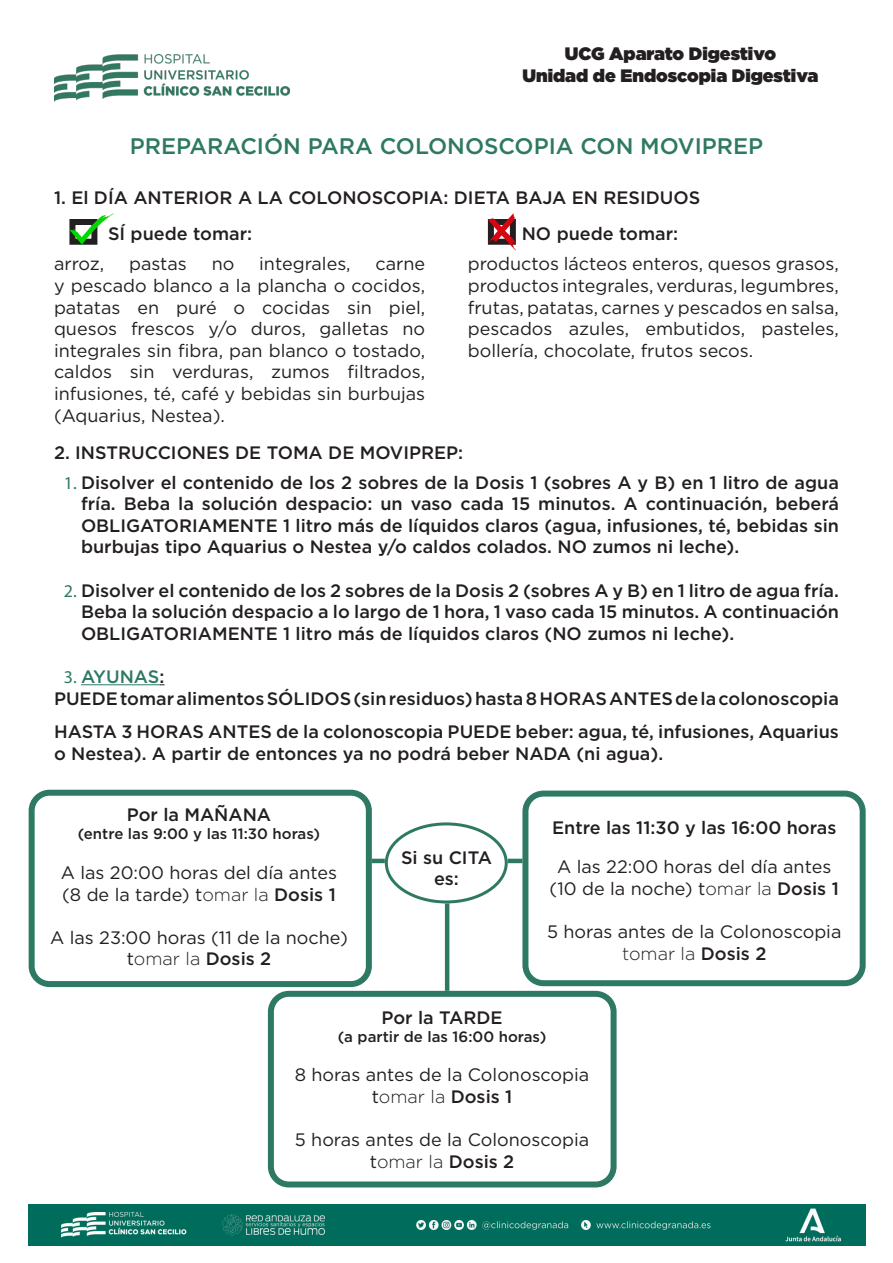
<style>
.page{position:relative;width:893px;height:1263px;background:#fff}
.page>*{position:absolute;margin:0;border:0;box-sizing:border-box;transform-origin:0 0}
.t1{font:500 22.5px "Gotham";color:#2e7963}
.t2{font:500 18px/21.6px "Gotham";color:#231f20;text-align:justify}
.t3{font:18px/21.6px "Gotham";color:#231f20}
.t4{font:900 18px "Gotham";color:#231f20}
.t5{font:300 18px "Gotham";color:#231f20}
.t6{font:500 18px "Gotham";color:#2e7963}
.t7{font:500 15px "Gotham";color:#231f20}
.s1{font-family:"Myriad Pro";font-weight:400;color:#2e7963}
.s2{font-family:"Myriad Pro";font-weight:400}
.s3{color:#231f20}
.s4{font-weight:300}
.s5{font-weight:500}
.s6{font-weight:400}
</style>
<div class="page">
<img style="left:54px;top:54px;width:235px;height:47px">
<hr style="left:81px;top:684px;width:78px;height:1px;background:#2e7963">
<div style="left:29px;top:790px;width:343px;height:197px;border:6px solid #2e7963;border-radius:18px"></div>
<div style="left:268px;top:991px;width:349px;height:196px;border:6px solid #2e7963;border-radius:18px"></div>
<div style="left:522px;top:790px;width:344px;height:196px;border:6px solid #2e7963;border-radius:18px"></div>
<svg style="left:69px;top:213px;width:45px;height:32px"></svg>
<svg style="left:487px;top:213px;width:29px;height:38px"></svg>
<div style="left:385px;top:822px;width:123px;height:81px;border:3px solid #2e7963;border-radius:50%"></div>
<hr style="left:372px;top:859px;width:13px;height:4px;background:#2e7963">
<hr style="left:508px;top:859px;width:14px;height:4px;background:#2e7963">
<hr style="left:445px;top:903px;width:4px;height:88px;background:#2e7963">
<img style="left:29px;top:1205px;width:837px;height:40px">
<p class="t4" style="left:565px;top:41px;width:213px">UCG Aparato Digestivo</p>
<p class="t4" style="left:522px;top:62px;width:297px">Unidad de Endoscopia Digestiva</p>
<p class="t1" style="left:130px;top:131px;width:635px">PREPARACIÓN PARA COLONOSCOPIA CON MOVIPREP</p>
<p class="t2" style="left:54px;top:187px;width:648px">1. El DÍA ANTERIOR A LA COLONOSCOPIA: DIETA BAJA EN RESIDUOS</p>
<p class="t2" style="left:108px;top:222px;width:146px">SÍ puede tomar:</p>
<p class="t3" style="left:54px;top:253px;width:52px">arroz,</p>
<p class="t3" style="left:129px;top:253px;width:59px">pastas</p>
<p class="t3" style="left:212px;top:253px;width:24px">no</p>
<p class="t3" style="left:259px;top:253px;width:93px">integrales,</p>
<p class="t3" style="left:375px;top:253px;width:51px">carne</p>
<p class="t3" style="left:54px;top:274px;width:373px">y pescado blanco a la plancha o cocidos, patatas en puré o cocidas sin piel,</p>
<p class="t3" style="left:54px;top:318px;width:373px">quesos frescos y/o duros, galletas no</p>
<p class="t3" style="left:54px;top:339px;width:373px">integrales sin fibra, pan blanco o tostado, caldos sin verduras, zumos filtrados,</p>
<p class="t3" style="left:54px;top:382px;width:373px">infusiones, té, café y bebidas sin burbujas (Aquarius, Nestea).</p>
<p class="t2" style="left:522px;top:222px;width:158px">NO puede tomar:</p>
<p class="t3" style="left:468px;top:253px;width:373px;text-align:justify">productos lácteos enteros, quesos grasos, productos integrales, verduras, legumbres, frutas, patatas, carnes y pescados en salsa, pescados azules, embutidos, pasteles, bollería, chocolate, frutos secos.</p>
<p class="t2" style="left:54px;top:442px;width:411px">2. INSTRUCCIONES DE TOMA DE MOVIPREP:</p>
<p class="t2" style="left:81px;top:471px;width:759px;text-indent:-17px"><span class="s1">1.</span> Disolver el contenido de los 2 sobres de la Dosis 1 (sobres A y B) en 1 litro de agua fría. Beba la solución despacio: un vaso cada 15 minutos. A continuación, beberá OBLIGATORIAMENTE 1 litro más de líquidos claros (agua, infusiones, té, bebidas sin burbujas tipo Aquarius o Nestea y/o caldos colados. NO zumos ni leche).</p>
<p class="t2" style="left:81px;top:579px;width:759px;text-indent:-17px"><span class="s1">2.</span> Disolver el contenido de los 2 sobres de la Dosis 2 (sobres A y B) en 1 litro de agua fría.<br>Beba la solución despacio a lo largo de 1 hora, 1 vaso cada 15 minutos. A continuación OBLIGATORIAMENTE 1 litro más de líquidos claros (NO zumos ni leche).</p>
<p class="t6" style="left:64px;top:665px;width:102px"><span class="s2">3.</span> AYUNAS<span class="s3">:</span></p>
<p class="t2" style="left:54px;top:687px;width:786px">PUEDE tomar alimentos SÓLIDOS (sin residuos) hasta 8 HORAS ANTES de la colonoscopia</p>
<p class="t2" style="left:54px;top:721px;width:786px">HASTA 3 HORAS ANTES de la colonoscopia PUEDE beber: agua, té, infusiones, Aquarius o Nestea). A partir de entonces ya no podrá beber NADA (ni agua).</p>
<p class="t2" style="left:127px;top:804px;width:146px">Por la MAÑANA</p>
<p class="t7" style="left:78px;top:824px;width:244px">(entre las 9:00 y las 11:30 horas)</p>
<p class="t3" style="left:61px;top:861px;width:278px">A las 20:00 horas del día antes</p>
<p class="t3" style="left:62px;top:883px;width:275px">(8 de la tarde) t<span class="s4">omar la</span> <span class="s5">Dosis 1</span></p>
<p class="t3" style="left:50px;top:926px;width:299px;text-align:center">A las 23:00 horas (11 de la noche) t<span class="s4">omar la</span> <span class="s5">Dosis 2</span></p>
<p class="t2" style="left:401px;top:846px;width:92px">Si su CITA</p>
<p class="t2" style="left:434px;top:868px;width:26px">es:</p>
<p class="t2" style="left:552px;top:816px;width:286px">Entre las 11:30 y las 16:00 horas</p>
<p class="t3" style="left:557px;top:856px;width:276px">A las 22:00 horas del día antes</p>
<p class="t3" style="left:550px;top:877px;width:291px">(10 de la noche) t<span class="s4">omar la</span> <span class="s5">Dosis 1</span></p>
<p class="t3" style="left:547px;top:920px;width:296px;text-align:center">5 horas antes de la Colonoscopia <span class="s4">tomar la</span> <span class="s5">Dosis 2</span></p>
<p class="t2" style="left:381px;top:1006px;width:123px">Por la TARDE</p>
<p class="t7" style="left:338px;top:1027px;width:210px">(a partir de las 16:00 horas)</p>
<p class="t3" style="left:295px;top:1064px;width:296px">8 horas antes de la Colonoscopia</p>
<p class="t5" style="left:372px;top:1085px;width:142px"><span class="s6">t</span>omar la <span class="s5">Dosis 1</span></p>
<p class="t3" style="left:295px;top:1129px;width:296px">5 horas antes de la Colonoscopia</p>
<p class="t5" style="left:370px;top:1150px;width:146px"><span class="s6">t</span>omar la <span class="s5">Dosis 2</span></p>
</div>
